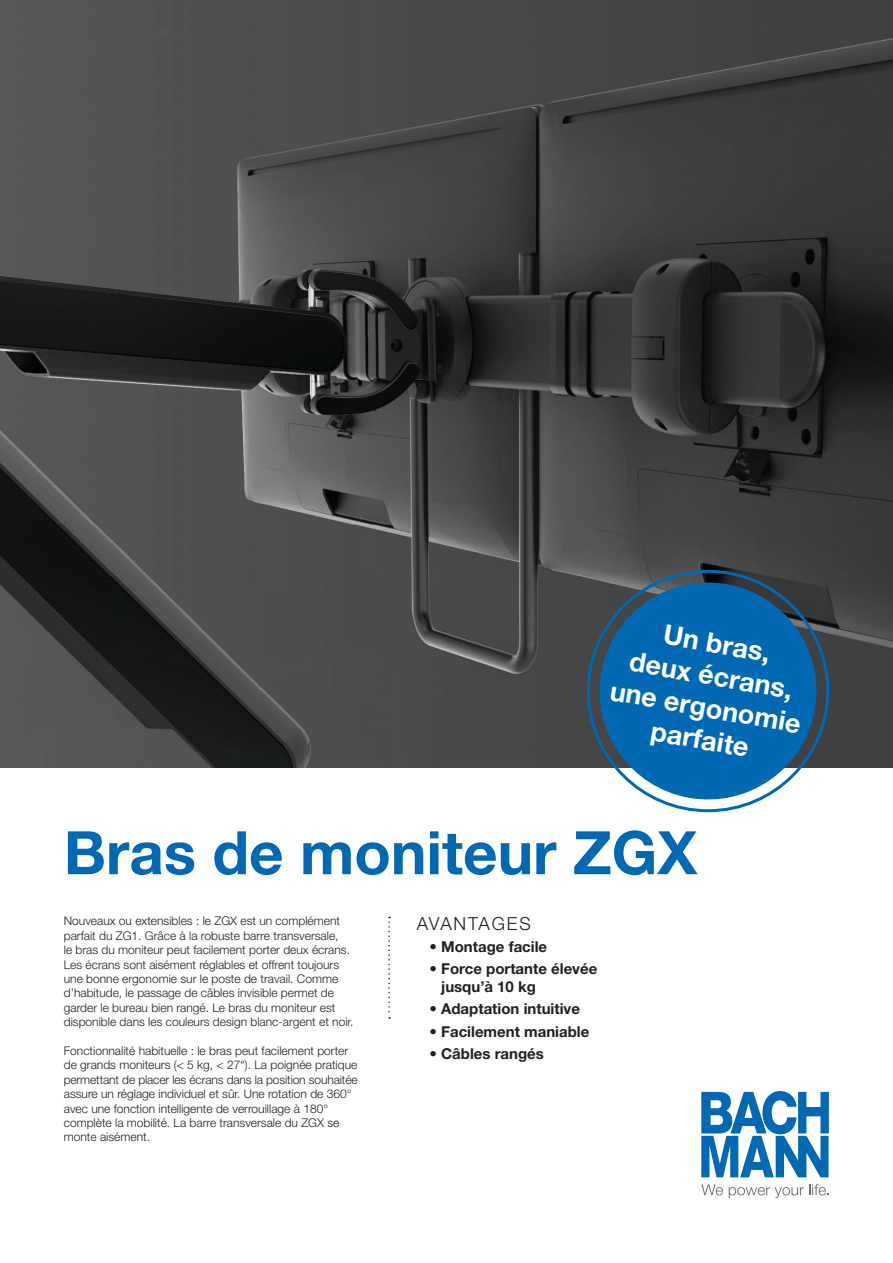
<style>
.page{position:relative;width:893px;height:1263px;background:#fff}
.page>*{position:absolute;margin:0;border:0;box-sizing:border-box;transform-origin:0 0}
.t1{font:700 60px "Helvetica Neue LT Std";color:#0168b3}
.t2{font:700 27px/32.4px "Helvetica Neue LT Std";color:#fff;text-align:center}
.t3{font:300 18px "Helvetica Neue LT Std";letter-spacing:.1em;color:#231f20}
.t4{font:700 15px/18px "Helvetica Neue LT Std";color:#231f20}
.t5{font:300 12px/14.4px "Helvetica Neue LT Std";color:#231f20}
</style>
<div class="page">
<img style="left:0;top:0;width:893px;height:767px">
<svg style="left:388px;top:917px;width:2px;height:101px"></svg>
<svg style="left:591px;top:574px;width:234px;height:234px;background:#2770a6"></svg>
<svg style="left:702px;top:1091px;width:126px;height:86px"></svg>
<svg style="left:702px;top:1184px;width:21px;height:11px"></svg>
<svg style="left:729px;top:1184px;width:99px;height:14px"></svg>
<h2 class="t2" style="left:624px;top:610px;width:195px;rotate:10deg">Un bras,<br>deux écrans, une ergonomie parfaite</h2>
<h1 class="t1" style="left:64px;top:816px;width:635px">Bras de moniteur ZGX</h1>
<p class="t5" style="left:64px;top:913px;width:291px">Nouveaux ou extensibles : le ZGX est un complément parfait du ZG1. Grâce à la robuste barre transversale,<br>le bras du moniteur peut facilement porter deux écrans.<br>Les écrans sont aisément réglables et offrent toujours une bonne ergonomie sur le poste de travail. Comme d’habitude, le passage de câbles invisible permet de garder le bureau bien rangé. Le bras du moniteur est disponible dans les couleurs design blanc-argent et noir.</p>
<p class="t5" style="left:64px;top:1043px;width:295px">Fonctionnalité habituelle : le bras peut facilement porter de grands moniteurs (&lt; 5 kg, &lt; 27“). La poignée pratique permettant de placer les écrans dans la position souhaitée assure un réglage individuel et sûr. Une rotation de 360° avec une fonction intelligente de verrouillage à 180° complète la mobilité. La barre transversale du ZGX se monte aisément.</p>
<h3 class="t3" style="left:417px;top:912px;width:116px">AVANTAGES</h3>
<p class="t4" style="left:429px;top:937px;width:119px">• Montage facile</p>
<p class="t4" style="left:441px;top:959px;width:158px;text-indent:-12px">• Force portante élevée jusqu’à 10 kg</p>
<p class="t4" style="left:429px;top:1000px;width:152px">• Adaptation intuitive</p>
<p class="t4" style="left:429px;top:1022px;width:161px">• Facilement maniable</p>
<p class="t4" style="left:429px;top:1044px;width:116px">• Câbles rangés</p>
</div>
